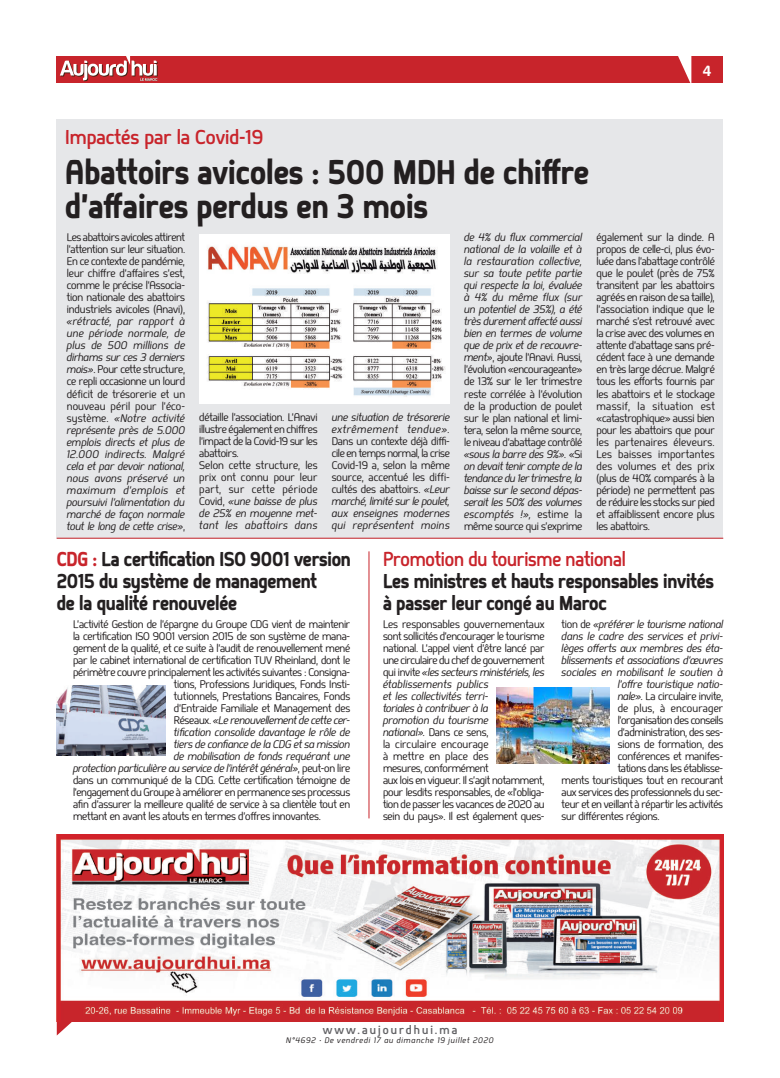
<style>
.page{position:relative;width:780px;height:1078px;background:#fff}
.page>*{position:absolute;margin:0;border:0;box-sizing:border-box;transform-origin:0 0}
.t1{font:800 34px/34px "Springsteel";color:#231f20;scale:.95 1}
.t2{font:800 20px/22px "Springsteel";letter-spacing:-.01em;color:#231f20;scale:.95 1}
.t3{font:700 20px "Springsteel";letter-spacing:-.01em;color:#c8242b;scale:.95 1}
.t4{font:700 20px "Springsteel";letter-spacing:-.01em;color:#c8242b}
.t5{font:15.4px "Harabara";color:#fff}
.t6{font:700 12px "Springsteel";letter-spacing:.17em;color:#636366}
.t7{font:11px/12px "Springsteel";letter-spacing:-.02em;color:#231f20;text-align:justify}
.t8{font:italic 11px/12px "Springsteel";letter-spacing:-.01em;color:#231f20;text-align:justify}
.t9{font:11px "Springsteel";letter-spacing:.015em;color:#231f20}
.t10{font:italic 8px "Springsteel";letter-spacing:.09em;color:#231f20}
.s1{font-style:normal}
.s2{font-style:italic}
.s3{color:#c8242b}
</style>
<div class="page">
<div style="left:57px;top:56px;width:666px;height:27px;background:#c8242b"></div>
<svg style="left:678px;top:56px;width:13px;height:27px"></svg>
<svg style="left:60px;top:56px;width:98px;height:25px"></svg>
<svg style="left:57px;top:1021px;width:16px;height:14px"></svg>
<hr style="left:369px;top:551px;width:1px;height:267px;background:#c8242b">
<div style="left:57px;top:119px;width:666px;height:419px;background:#e6e7e9"></div>
<div style="left:200px;top:235px;width:250px;height:169px;background:#fff"></div>
<img style="left:207px;top:288px;width:238px;height:109px">
<img style="left:207px;top:246px;width:231px;height:28px">
<hr style="left:57px;top:538px;width:666px;height:1px;background:#c8242b">
<img style="left:57px;top:834px;width:666px;height:187px">
<img style="left:57px;top:685px;width:108px;height:70px">
<img style="left:496px;top:687px;width:113px;height:76px">
<h2 class="t4" style="left:65px;top:125px;width:200px">Impactés par la Covid-19</h2>
<h1 class="t1" style="left:65px;top:154px;width:553px">Abattoirs avicoles : 500 MDH de chiffre d’affaires perdus en 3 mois</h1>
<h3 class="t5" style="left:703px;top:63px;width:10px">4</h3>
<p class="t7" style="left:67px;top:231px;width:120px">Les abattoirs avicoles attirent l’attention sur leur situation.<br>En ce contexte de pandémie, leur chiffre d’affaires s’est, comme le précise l’Associa&shy;tion nationale des abattoirs industriels avicoles (Anavi),</p>
<p class="t8" style="left:67px;top:315px;width:120px">«rétracté, par rapport à une période normale, de plus de 500 millions de dirhams sur ces 3 derniers mois»<span class="s1">. Pour cette structure, ce repli occasionne un lourd déficit de trésorerie et un nouveau péril pour l’éco&shy;système.</span> «Notre activité représente près de 5.000 emplois directs et plus de 12.000 indirects. Malgré cela et par devoir national, nous avons préservé un maximum d’emplois et poursuivi l’alimentation du marché de façon normale tout le long de cette crise»<span class="s1">,</span></p>
<p class="t7" style="left:199px;top:411px;width:120px;text-align:left">détaille l’association. L’Anavi illustre également en chiffres l’impact de la Covid-19 sur les abattoirs.<br>Selon cette structure, les prix ont connu pour leur part, sur cette période<br>Covid, <span class="s2">«une baisse de plus de 25% en moyenne met&shy;tant les abattoirs dans</span></p>
<p class="t8" style="left:332px;top:411px;width:120px">une situation de trésorerie extrêmement tendue».</p>
<p class="t7" style="left:332px;top:435px;width:120px">Dans un contexte déjà diffi&shy;cile en temps normal, la crise Covid-19 a, selon la même source, accentué les diffi&shy;cultés des abattoirs. <span class="s2">«Leur marché, limité sur le poulet, aux enseignes modernes qui représentent moins</span></p>
<p class="t8" style="left:464px;top:231px;width:120px">de 4% du flux commercial national de la volaille et à la restauration collective, sur sa toute petite partie qui respecte la loi, évaluée à 4% du même flux (sur un potentiel de 35%), a été très durement affecté aussi bien en termes de volume que de prix et de recouvre&shy;ment»<span class="s1">, ajoute l’Anavi. Aussi, l’évolution «encourageante» de 13% sur le 1er trimestre reste corrélée à l’évolution de la production de poulet sur le plan national et limi&shy;tera, selon la même source, le niveau d’abattage contrôlé </span>«sous la barre des 9%». <span class="s1">«Si </span>on devait tenir compte de la tendance du 1er trimestre, la baisse sur le second dépas&shy;serait les 50% des volumes escomptés !», <span class="s1">estime la même source qui s’exprime</span></p>
<p class="t7" style="left:596px;top:231px;width:120px">également sur la dinde. A propos de celle-ci, plus évo&shy;luée dans l’abattage contrôlé que le poulet (près de 75% transitent par les abattoirs agréés en raison de sa taille), l’association indique que le marché s’est retrouvé avec la crise avec des volumes en attente d’abattage sans pré&shy;cédent face à une demande en très large décrue. Malgré tous les efforts fournis par les abattoirs et le stockage massif, la situation est «catastrophique» aussi bien pour les abattoirs que pour les partenaires éleveurs.<br>Les baisses importantes des volumes et des prix (plus de 40% comparés à la période) ne permettent pas de réduire les stocks sur pied et affaiblissent encore plus les abattoirs.</p>
<h2 class="t2" style="left:57px;top:548px;width:311px"><span class="s3">CDG :</span> La certification ISO 9001 version<br>2015 du système de management<br>de la qualité renouvelée</h2>
<h2 class="t3" style="left:383px;top:547px;width:257px">Promotion du tourisme national</h2>
<h2 class="t2" style="left:383px;top:570px;width:350px">Les ministres et hauts responsables invités à passer leur congé au Maroc</h2>
<p class="t7" style="left:73px;top:618px;width:279px">L’activité Gestion de l’épargne du Groupe CDG vient de maintenir</p>
<p class="t7" style="left:73px;top:630px;width:279px">la certification ISO 9001 version 2015 de son système de mana-</p>
<p class="t7" style="left:73px;top:642px;width:279px">gement de la qualité, et ce suite à l’audit de renouvellement mené</p>
<p class="t7" style="left:73px;top:654px;width:279px">par le cabinet international de certification TUV Rheinland, dont le</p>
<p class="t7" style="left:73px;top:666px;width:279px">périmètre couvre principalement les activités suivantes : Consigna-</p>
<p class="t7" style="left:174px;top:678px;width:178px">tions, Professions Juridiques, Fonds Insti-</p>
<p class="t7" style="left:174px;top:690px;width:178px">tutionnels, Prestations Bancaires, Fonds</p>
<p class="t7" style="left:174px;top:702px;width:178px">d’Entraide Familiale et Management des</p>
<p class="t8" style="left:174px;top:714px;width:178px"><span class="s1">Réseaux.</span> «Le renouvellement de cette cer-</p>
<p class="t8" style="left:174px;top:726px;width:178px">tification consolide davantage le rôle de</p>
<p class="t8" style="left:174px;top:738px;width:178px">tiers de confiance de la CDG et sa mission</p>
<p class="t8" style="left:174px;top:750px;width:178px">de mobilisation de fonds requérant une</p>
<p class="t8" style="left:73px;top:762px;width:279px">protection particulière au service de l’intérêt général»<span class="s1">, peut-on lire</span></p>
<p class="t7" style="left:73px;top:774px;width:279px">dans un communiqué de la CDG. Cette certification témoigne de</p>
<p class="t7" style="left:73px;top:786px;width:279px">l’engagement du Groupe à améliorer en permanence ses processus</p>
<p class="t7" style="left:73px;top:798px;width:279px">afin d’assurer la meilleure qualité de service à sa clientèle tout en</p>
<p class="t7" style="left:73px;top:810px;width:249px">mettant en avant les atouts en termes d’offres innovantes.</p>
<p class="t7" style="left:383px;top:618px;width:163px;text-align:left">Les responsables gouvernementaux sont sollicités d’encourager le tourisme national. L’appel vient d’être lancé par une circulaire du chef de gouvernement qui invite <span class="s2">«les secteurs ministériels, les établissements publics<br>et les collectivités terri-<br>toriales à contribuer à la<br>promotion du tourisme<br>national».</span> Dans ce sens,<br>la circulaire encourage<br>à mettre en place des<br>mesures, conformément<br>aux lois en vigueur. Il s’agit notamment, pour lesdits responsables, de «l’obliga&shy;tion de passer les vacances de 2020 au sein du pays». Il est également ques-</p>
<p class="t8" style="left:561px;top:618px;width:163px"><span class="s1">tion de</span> «préférer le tourisme national</p>
<p class="t8" style="left:561px;top:630px;width:163px">dans le cadre des services et privi-</p>
<p class="t8" style="left:561px;top:642px;width:163px">lèges offerts aux membres des éta-</p>
<p class="t8" style="left:561px;top:654px;width:163px">blissements et associations d’œuvres</p>
<p class="t8" style="left:561px;top:666px;width:163px">sociales en mobilisant le soutien à</p>
<p class="t8" style="left:617px;top:678px;width:107px">l’offre touristique natio-</p>
<p class="t7" style="left:617px;top:690px;width:107px"><span class="s2">nale».</span> La circulaire invite,</p>
<p class="t9" style="left:617px;top:701px;width:107px">de plus, à encourager</p>
<p class="t7" style="left:617px;top:714px;width:107px">l’organisation des conseils</p>
<p class="t7" style="left:617px;top:726px;width:107px">d’administration, des ses-</p>
<p class="t7" style="left:617px;top:738px;width:107px">sions de formation, des</p>
<p class="t7" style="left:617px;top:750px;width:107px">conférences et manifes-</p>
<p class="t7" style="left:617px;top:762px;width:107px">tations dans les établisse-</p>
<p class="t7" style="left:561px;top:774px;width:163px">ments touristiques tout en recourant</p>
<p class="t7" style="left:561px;top:786px;width:163px">aux services des professionnels du sec-</p>
<p class="t7" style="left:561px;top:798px;width:163px">teur et en veillant à répartir les activités</p>
<p class="t7" style="left:561px;top:810px;width:100px">sur différentes régions.</p>
<p class="t6" style="left:322px;top:1021px;width:136px">www.aujourdhui.ma</p>
<p class="t10" style="left:286px;top:1035px;width:209px">N°4692 • De vendredi 17 au dimanche 19 juillet 2020</p>
</div>
